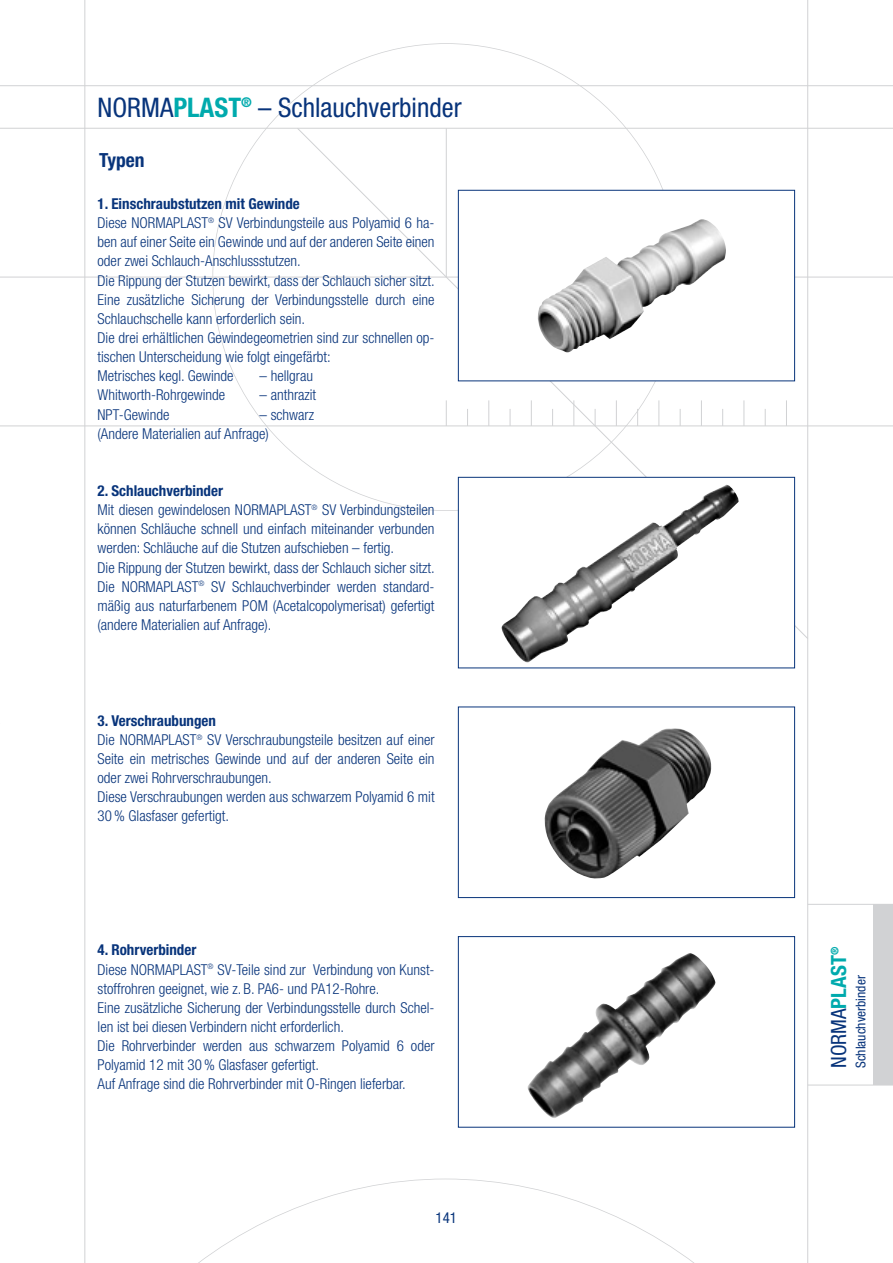
<style>
.page{position:relative;width:893px;height:1263px;background:#fff}
.page>*{position:absolute;margin:0;border:0;box-sizing:border-box;transform-origin:0 0}
.t1{font:condensed 27px "Helvetica Neue LT";color:#08347b}
.t2{font:condensed 21px "Helvetica Neue LT";color:#08347b}
.t3{font:700 condensed 19.5px "Helvetica Neue LT";color:#08347b}
.t4{font:300 condensed 15px/19.2px "Helvetica Neue LT";color:#08347b}
.t5{font:condensed 15px "Helvetica Neue LT";color:#08347b}
.t6{font:condensed 13.5px "Helvetica Neue LT";color:#08347b}
.s1{font-weight:700;color:#00aaad}
.s2{font-weight:700}
</style>
<div class="page">
<svg style="left:198px;top:1178px;width:496px;height:85px"></svg>
<hr style="left:84px;top:1px;width:1px;height:1262px;background:#d1d2d4">
<hr style="left:807px;top:1px;width:1px;height:1262px;background:#d1d2d4">
<hr style="left:0;top:277px;width:893px;height:1px;background:#d1d2d4">
<hr style="left:0;top:425px;width:893px;height:1px;background:#d1d2d4">
<svg style="left:296px;top:127px;width:513px;height:513px"></svg>
<svg style="left:467px;top:409px;width:1px;height:17px"></svg>
<svg style="left:488px;top:400px;width:1px;height:26px"></svg>
<svg style="left:446px;top:400px;width:1px;height:26px"></svg>
<svg style="left:510px;top:409px;width:1px;height:17px"></svg>
<svg style="left:531px;top:400px;width:1px;height:26px"></svg>
<svg style="left:552px;top:409px;width:1px;height:17px"></svg>
<svg style="left:573px;top:400px;width:1px;height:26px"></svg>
<svg style="left:595px;top:409px;width:1px;height:17px"></svg>
<svg style="left:616px;top:400px;width:1px;height:26px"></svg>
<svg style="left:637px;top:409px;width:1px;height:17px"></svg>
<svg style="left:658px;top:400px;width:1px;height:26px"></svg>
<svg style="left:680px;top:409px;width:1px;height:17px"></svg>
<svg style="left:701px;top:400px;width:1px;height:26px"></svg>
<svg style="left:722px;top:409px;width:1px;height:17px"></svg>
<svg style="left:744px;top:400px;width:1px;height:26px"></svg>
<svg style="left:765px;top:409px;width:1px;height:17px"></svg>
<svg style="left:786px;top:400px;width:1px;height:26px"></svg>
<hr style="left:0;top:85px;width:893px;height:1px;background:#d1d2d4">
<hr style="left:0;top:128px;width:893px;height:1px;background:#d1d2d4">
<div style="left:874px;top:904px;width:19px;height:181px;background:#d1d2d4"></div>
<hr style="left:808px;top:1085px;width:85px;height:1px;background:#d1d2d4">
<hr style="left:808px;top:904px;width:85px;height:1px;background:#d1d2d4">
<div style="left:458px;top:190px;width:337px;height:191px;background:#fff"></div>
<img style="left:538px;top:219px;width:188px;height:134px">
<div style="left:458px;top:190px;width:337px;height:191px;border:1px solid #08347b"></div>
<div style="left:458px;top:477px;width:337px;height:191px;background:#fff"></div>
<img style="left:501px;top:484px;width:238px;height:179px">
<div style="left:458px;top:477px;width:337px;height:191px;border:1px solid #08347b"></div>
<img style="left:544px;top:728px;width:167px;height:151px">
<div style="left:458px;top:706px;width:337px;height:192px;border:1px solid #08347b"></div>
<img style="left:527px;top:953px;width:189px;height:165px">
<div style="left:458px;top:936px;width:337px;height:191px;border:1px solid #08347b"></div>
<h1 class="t1" style="left:98px;top:97px;width:365px">NORMA<span class="s1">PLAST</span><sup>®</sup> – Schlauchverbinder</h1>
<h3 class="t3" style="left:99px;top:153px;width:47px">Typen</h3>
<p class="t4" style="left:98px;top:195px;width:339px"><span class="s2">1. Einschraubstutzen mit Gewinde<br></span>Diese NORMAPLAST<sup>®</sup> SV Verbindungsteile aus Polyamid 6 ha&shy;ben auf einer Seite ein Gewinde und auf der anderen Seite einen oder zwei Schlauch-Anschlussstutzen.<br>Die Rippung der Stutzen bewirkt, dass der Schlauch sicher sitzt.<br>Eine zusätzliche Sicherung der Verbindungsstelle durch eine Schlauchschelle kann erforderlich sein.<br>Die drei erhältlichen Gewindegeometrien sind zur schnellen op&shy;tischen Unterscheidung wie folgt eingefärbt:<br>Metrisches kegl. Gewinde</p>
<p class="t4" style="left:260px;top:368px;width:55px">– hellgrau</p>
<p class="t4" style="left:98px;top:387px;width:129px">Whitworth-Rohrgewinde</p>
<p class="t4" style="left:260px;top:387px;width:58px">– anthrazit</p>
<p class="t4" style="left:98px;top:406px;width:73px">NPT-Gewinde</p>
<p class="t4" style="left:98px;top:406px;width:218px;text-indent:162px">– schwarz (Andere Materialien auf Anfrage)</p>
<p class="t4" style="left:98px;top:482px;width:338px"><span class="s2">2. Schlauchverbinder<br></span>Mit diesen gewindelosen NORMAPLAST<sup>®</sup> SV Verbindungsteilen können Schläuche schnell und einfach miteinander verbunden werden: Schläuche auf die Stutzen aufschieben – fertig.<br>Die Rippung der Stutzen bewirkt, dass der Schlauch sicher sitzt.<br>Die NORMAPLAST<sup>®</sup> SV Schlauchverbinder werden standard&shy;mäßig aus naturfarbenem POM (Acetalcopolymerisat) gefertigt (andere Materialien auf Anfrage).</p>
<p class="t4" style="left:98px;top:712px;width:339px"><span class="s2">3. Verschraubungen<br></span>Die NORMAPLAST<sup>®</sup> SV Verschraubungsteile besitzen auf einer Seite ein metrisches Gewinde und auf der anderen Seite ein oder zwei Rohrverschraubungen.<br>Diese Verschraubungen werden aus schwarzem Polyamid 6 mit 30 % Glasfaser gefertigt.</p>
<p class="t4" style="left:98px;top:942px;width:338px"><span class="s2">4. Rohrverbinder<br></span>Diese NORMAPLAST<sup>®</sup> SV-Teile sind zur Verbindung von Kunst&shy;stoffrohren geeignet, wie z. B. PA6- und PA12-Rohre.<br>Eine zusätzliche Sicherung der Verbindungsstelle durch Schel&shy;len ist bei diesen Verbindern nicht erforderlich.<br>Die Rohrverbinder werden aus schwarzem Polyamid 6 oder Polyamid 12 mit 30 % Glasfaser gefertigt.<br>Auf Anfrage sind die Rohrverbinder mit O-Ringen lieferbar.</p>
<p class="t5" style="left:436px;top:1212px;width:23px">141</p>
<h2 class="t2" style="left:831px;top:1068px;width:123px;rotate:-90deg">NORMA<span class="s1">PLAST</span><sup>®</sup></h2>
<p class="t6" style="left:856px;top:1068px;width:94px;rotate:-90deg">Schlauchverbinder</p>
</div>
